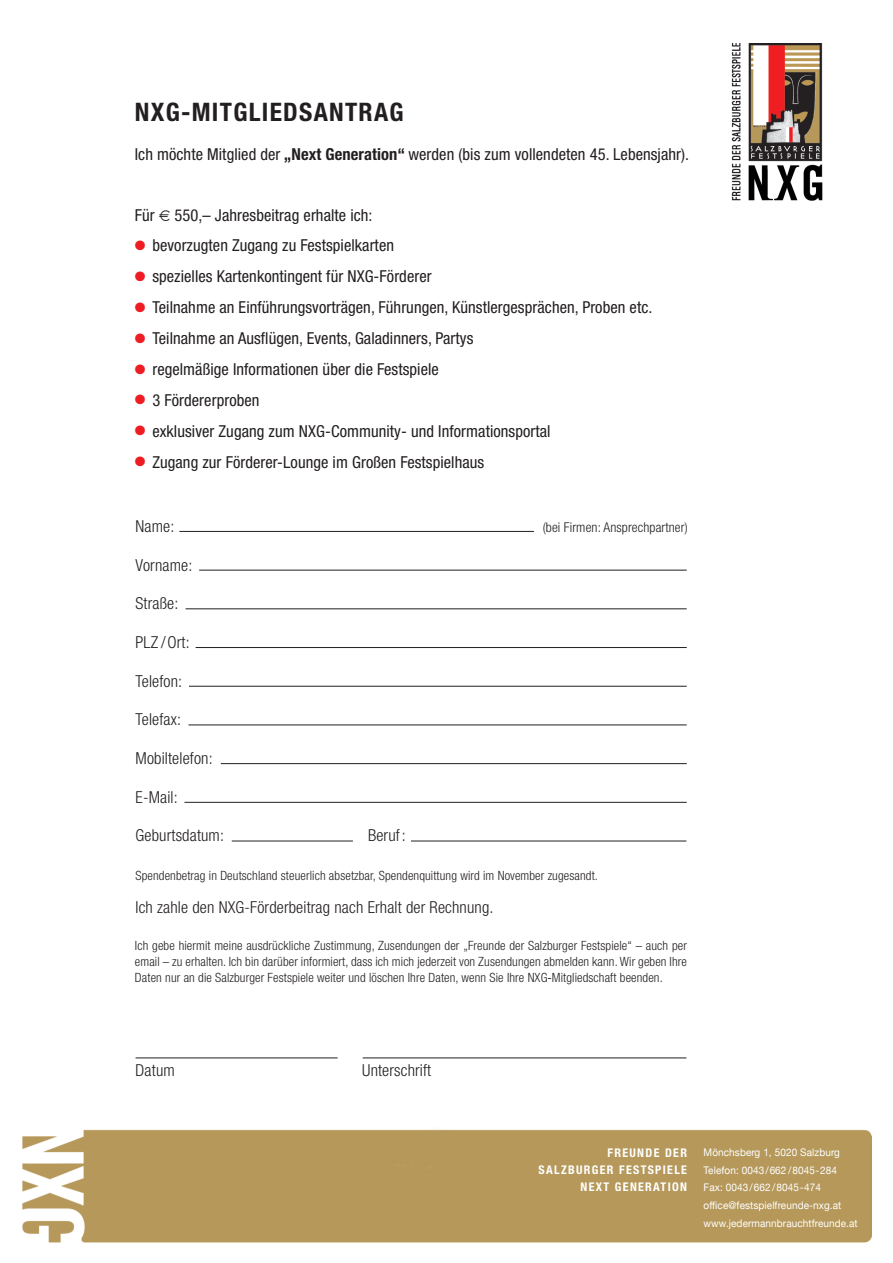
<style>
.page{position:relative;width:893px;height:1263px;background:#fff}
.page>*{position:absolute;margin:0;border:0;box-sizing:border-box;transform-origin:0 0}
.t1{font:700 condensed 25.5px "Helvetica Neue";letter-spacing:.05em;color:#231f20}
.t2{font:condensed 16.5px "Helvetica Neue";letter-spacing:.005em;color:#231f20}
.t3{font:300 condensed 16.5px "Helvetica Neue";letter-spacing:.01em;color:#231f20}
.t4{font:300 condensed 13.5px "Helvetica Neue";letter-spacing:.01em;color:#231f20}
.t5{font:300 condensed 12.75px/15.8px "Helvetica Neue";letter-spacing:.01em;color:#231f20;text-align:justify}
.t6{font:700 condensed 12px/17.1px "Helvetica Neue";letter-spacing:.11em;color:#fff;text-align:right}
.t7{font:10.5px/17.9px "Helvetica Neue";letter-spacing:.01em;color:#fff;scale:.95 1}
.s1{font-weight:700}
.s2{color:#ee1d23}
</style>
<div class="page">
<img style="left:22px;top:1129px;width:849px;height:114px">
<img style="left:731px;top:43px;width:92px;height:158px">
<hr style="left:179px;top:531px;width:355px;height:1px;background:#231f20">
<hr style="left:199px;top:570px;width:488px;height:1px;background:#231f20">
<hr style="left:186px;top:608px;width:501px;height:1px;background:#231f20">
<hr style="left:196px;top:647px;width:491px;height:1px;background:#231f20">
<hr style="left:189px;top:686px;width:498px;height:1px;background:#231f20">
<hr style="left:188px;top:725px;width:499px;height:1px;background:#231f20">
<hr style="left:221px;top:763px;width:466px;height:1px;background:#231f20">
<hr style="left:184px;top:802px;width:503px;height:1px;background:#231f20">
<hr style="left:232px;top:841px;width:121px;height:1px;background:#231f20">
<hr style="left:411px;top:841px;width:275px;height:1px;background:#231f20">
<hr style="left:136px;top:1057px;width:202px;height:1px;background:#231f20">
<hr style="left:363px;top:1057px;width:323px;height:1px;background:#231f20">
<h1 class="t1" style="left:135px;top:90px;width:270px">NXG-MITGLIEDSANTRAG</h1>
<p class="t2" style="left:135px;top:148px;width:556px">Ich möchte Mitglied der <span class="s1">„Next Generation“</span> werden (bis zum vollendeten 45. Lebensjahr).</p>
<p class="t2" style="left:135px;top:209px;width:239px">Für 550,– Jahresbeitrag erhalte ich:</p>
<p class="t2" style="left:135px;top:240px;width:261px"><span class="s2">●</span> bevorzugten Zugang zu Festspielkarten</p>
<p class="t2" style="left:135px;top:271px;width:298px"><span class="s2">●</span> spezielles Kartenkontingent für NXG-Förderer</p>
<p class="t2" style="left:135px;top:301px;width:519px"><span class="s2">●</span> Teilnahme an Einführungsvorträgen, Führungen, Künstlergesprächen, Proben etc.</p>
<p class="t2" style="left:135px;top:332px;width:340px"><span class="s2">●</span> Teilnahme an Ausflügen, Events, Galadinners, Partys</p>
<p class="t2" style="left:135px;top:363px;width:306px"><span class="s2">●</span> regelmäßige Informationen über die Festspiele</p>
<p class="t2" style="left:135px;top:394px;width:126px"><span class="s2">●</span> 3 Fördererproben</p>
<p class="t2" style="left:135px;top:425px;width:417px"><span class="s2">●</span> exklusiver Zugang zum NXG-Community- und Informationsportal</p>
<p class="t2" style="left:135px;top:456px;width:351px"><span class="s2">●</span> Zugang zur Förderer-Lounge im Großen Festspielhaus</p>
<p class="t3" style="left:136px;top:520px;width:40px">Name:</p>
<p class="t4" style="left:543px;top:522px;width:146px">(bei Firmen: Ansprechpartner)</p>
<p class="t3" style="left:136px;top:559px;width:58px">Vorname:</p>
<p class="t3" style="left:136px;top:597px;width:44px">Straße:</p>
<p class="t3" style="left:136px;top:636px;width:56px">PLZ/Ort:</p>
<p class="t3" style="left:136px;top:675px;width:48px">Telefon:</p>
<p class="t3" style="left:136px;top:713px;width:47px">Telefax:</p>
<p class="t3" style="left:136px;top:752px;width:79px">Mobiltelefon:</p>
<p class="t3" style="left:136px;top:791px;width:44px">E-Mail:</p>
<p class="t3" style="left:136px;top:830px;width:90px">Geburtsdatum:</p>
<p class="t3" style="left:368px;top:830px;width:39px">Beruf:</p>
<p class="t5" style="left:136px;top:869px;width:464px">Spendenbetrag in Deutschland steuerlich absetzbar, Spendenquittung wird im November zugesandt.</p>
<p class="t3" style="left:136px;top:901px;width:359px">Ich zahle den NXG-Förderbeitrag nach Erhalt der Rechnung.</p>
<p class="t5" style="left:135px;top:939px;width:554px">Ich gebe hiermit meine ausdrückliche Zustimmung, Zusendungen der „Freunde der Salzburger Festspiele“ – auch per email – zu erhalten. Ich bin darüber informiert, dass ich mich jederzeit von Zusendungen abmelden kann. Wir geben Ihre Daten nur an die Salzburger Festspiele weiter und löschen Ihre Daten, wenn Sie Ihre NXG-Mitgliedschaft beenden.</p>
<p class="t3" style="left:136px;top:1064px;width:41px">Datum</p>
<p class="t3" style="left:362px;top:1064px;width:71px">Unterschrift</p>
<p class="t6" style="left:539px;top:1143px;width:150px">FREUNDE DER<br>SALZBURGER FESTSPIELE<br>NEXT GENERATION</p>
<p class="t7" style="left:704px;top:1143px;width:164px">Mönchsberg 1, 5020 Salzburg<br>Telefon: 0043/662/8045-284<br>Fax: 0043/662/8045-474 office@festspielfreunde-nxg.at www.jedermannbrauchtfreunde.at</p>
</div>
